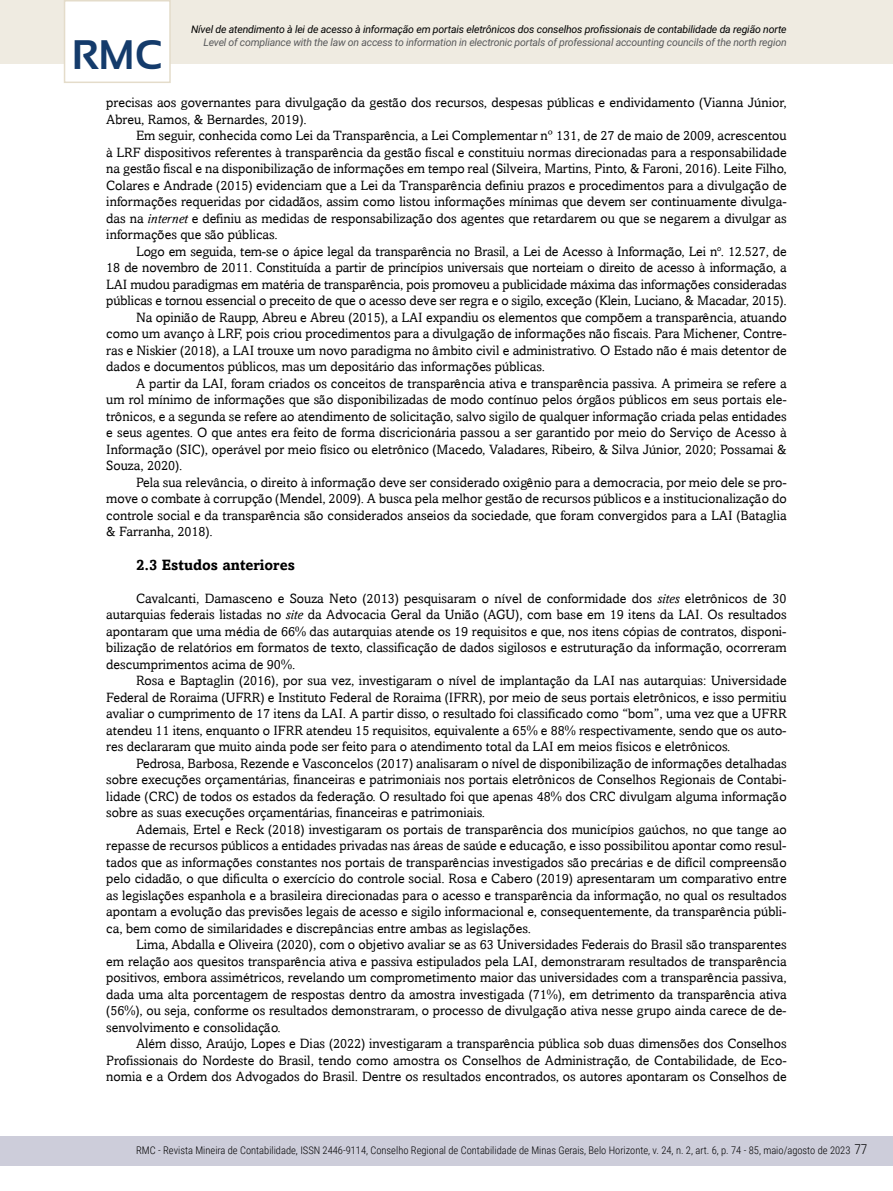
<style>
.page{position:relative;width:893px;height:1191px;background:#fff}
.page>*{position:absolute;margin:0;border:0;box-sizing:border-box;transform-origin:0 0}
.t1{font:700 41.25px "Sansation";color:#143b6b}
.t2{font:700 15px "Amasis";color:#000}
.t3{font:13.5px/16.5px "Amasis";color:#000;text-align:justify}
.t4{font:300 10.5px "Roboto Condensed";color:#000}
.t5{font:italic 10.5px "Roboto";letter-spacing:-.02em;color:#58595b}
.t6{font:italic 10.5px "Roboto";letter-spacing:-.015em;color:#000}
.s1{font-style:italic}
.s2{font-size:13.5px}
</style>
<div class="page">
<div style="left:0;top:0;width:893px;height:64px;background:#efebe1"></div>
<div style="left:64px;top:0;width:107px;height:83px;background:#fff;border:2px solid #e4dcca"></div>
<div style="left:0;top:1135px;width:893px;height:30px;background:#cdcdda"></div>
<h1 class="t1" style="left:72px;top:32px;width:92px">RMC</h1>
<p class="t6" style="left:191px;top:22px;width:597px">Nível de atendimento à lei de acesso à informação em portais eletrônicos dos conselhos profissionais de contabilidade da região norte</p>
<p class="t5" style="left:203px;top:35px;width:585px">Level of compliance with the law on access to information in electronic portals of professional accounting councils of the north region</p>
<p class="t3" style="left:106px;top:94px;width:682px">precisas aos governantes para divulgação da gestão dos recursos, despesas públicas e endividamento (Vianna Júnior,<br>Abreu, Ramos, &amp; Bernardes, 2019).</p>
<p class="t3" style="left:106px;top:127px;width:682px;text-indent:30px">Em seguir, conhecida como Lei da Transparência, a Lei Complementar nº 131, de 27 de maio de 2009, acrescentou à LRF dispositivos referentes à transparência da gestão fiscal e constituiu normas direcionadas para a responsabilidade na gestão fiscal e na disponibilização de informações em tempo real (Silveira, Martins, Pinto, &amp; Faroni, 2016). Leite Filho, Colares e Andrade (2015) evidenciam que a Lei da Transparência definiu prazos e procedimentos para a divulgação de informações requeridas por cidadãos, assim como listou informações mínimas que devem ser continuamente divulga&shy;das na <span class="s1">internet</span> e definiu as medidas de responsabilização dos agentes que retardarem ou que se negarem a divulgar as informações que são públicas.</p>
<p class="t3" style="left:136px;top:243px;width:652px">Logo em seguida, tem-se o ápice legal da transparência no Brasil, a Lei de Acesso à Informação, Lei n<sup>o</sup>. 12.527, de</p>
<p class="t3" style="left:106px;top:259px;width:682px">18 de novembro de 2011. Constituída a partir de princípios universais que norteiam o direito de acesso à informação, a</p>
<p class="t3" style="left:106px;top:276px;width:682px">LAI mudou paradigmas em matéria de transparência, pois promoveu a publicidade máxima das informações consideradas</p>
<p class="t3" style="left:106px;top:292px;width:682px">públicas e tornou essencial o preceito de que o acesso deve ser regra e o sigilo, exceção (Klein, Luciano, &amp; Macadar, 2015).</p>
<p class="t3" style="left:136px;top:309px;width:652px">Na opinião de Raupp, Abreu e Abreu (2015), a LAI expandiu os elementos que compõem a transparência, atuando</p>
<p class="t3" style="left:106px;top:325px;width:682px">como um avanço à LRF, pois criou procedimentos para a divulgação de informações não fiscais. Para Michener, Contre-</p>
<p class="t3" style="left:106px;top:342px;width:682px">ras e Niskier (2018), a LAI trouxe um novo paradigma no âmbito civil e administrativo. O Estado não é mais detentor de</p>
<p class="t3" style="left:106px;top:358px;width:440px">dados e documentos públicos, mas um depositário das informações públicas.</p>
<p class="t3" style="left:136px;top:375px;width:652px">A partir da LAI, foram criados os conceitos de transparência ativa e transparência passiva. A primeira se refere a</p>
<p class="t3" style="left:106px;top:391px;width:682px">um rol mínimo de informações que são disponibilizadas de modo contínuo pelos órgãos públicos em seus portais ele-</p>
<p class="t3" style="left:106px;top:408px;width:682px">trônicos, e a segunda se refere ao atendimento de solicitação, salvo sigilo de qualquer informação criada pelas entidades</p>
<p class="t3" style="left:106px;top:424px;width:682px">e seus agentes. O que antes era feito de forma discricionária passou a ser garantido por meio do Serviço de Acesso à</p>
<p class="t3" style="left:106px;top:441px;width:682px">Informação (SIC), operável por meio físico ou eletrônico (Macedo, Valadares, Ribeiro, &amp; Silva Júnior, 2020; Possamai &amp;</p>
<p class="t3" style="left:106px;top:457px;width:78px">Souza, 2020).</p>
<p class="t3" style="left:136px;top:474px;width:652px">Pela sua relevância, o direito à informação deve ser considerado oxigênio para a democracia, por meio dele se pro-</p>
<p class="t3" style="left:106px;top:490px;width:682px">move o combate à corrupção (Mendel, 2009). A busca pela melhor gestão de recursos públicos e a institucionalização do</p>
<p class="t3" style="left:106px;top:507px;width:682px">controle social e da transparência são considerados anseios da sociedade, que foram convergidos para a LAI (Bataglia</p>
<p class="t3" style="left:106px;top:523px;width:108px">&amp; Farranha, 2018).</p>
<p class="t2" style="left:136px;top:555px;width:160px">2.3 Estudos anteriores</p>
<p class="t3" style="left:106px;top:589px;width:682px;text-indent:30px">Cavalcanti, Damasceno e Souza Neto (2013) pesquisaram o nível de conformidade dos <span class="s1">sites</span> eletrônicos de 30 autarquias federais listadas no <span class="s1">site</span> da Advocacia Geral da União (AGU), com base em 19 itens da LAI. Os resultados apontaram que uma média de 66% das autarquias atende os 19 requisitos e que, nos itens cópias de contratos, disponi&shy;bilização de relatórios em formatos de texto, classificação de dados sigilosos e estruturação da informação, ocorreram descumprimentos acima de 90%.</p>
<p class="t3" style="left:106px;top:672px;width:682px;text-indent:30px">Rosa e Baptaglin (2016), por sua vez, investigaram o nível de implantação da LAI nas autarquias: Universidade Federal de Roraima (UFRR) e Instituto Federal de Roraima (IFRR), por meio de seus portais eletrônicos, e isso permitiu avaliar o cumprimento de 17 itens da LAI. A partir disso, o resultado foi classificado como “bom”, uma vez que a UFRR atendeu 11 itens, enquanto o IFRR atendeu 15 requisitos, equivalente a 65% e 88% respectivamente, sendo que os auto&shy;res declararam que muito ainda pode ser feito para o atendimento total da LAI em meios físicos e eletrônicos.</p>
<p class="t3" style="left:106px;top:754px;width:682px;text-indent:30px">Pedrosa, Barbosa, Rezende e Vasconcelos (2017) analisaram o nível de disponibilização de informações detalhadas sobre execuções orçamentárias, financeiras e patrimoniais nos portais eletrônicos de Conselhos Regionais de Contabi&shy;lidade (CRC) de todos os estados da federação. O resultado foi que apenas 48% dos CRC divulgam alguma informação sobre as suas execuções orçamentárias, financeiras e patrimoniais.</p>
<p class="t3" style="left:106px;top:820px;width:682px;text-indent:30px">Ademais, Ertel e Reck (2018) investigaram os portais de transparência dos municípios gaúchos, no que tange ao repasse de recursos públicos a entidades privadas nas áreas de saúde e educação, e isso possibilitou apontar como resul&shy;tados que as informações constantes nos portais de transparências investigados são precárias e de difícil compreensão pelo cidadão, o que dificulta o exercício do controle social. Rosa e Cabero (2019) apresentaram um comparativo entre as legislações espanhola e a brasileira direcionadas para o acesso e transparência da informação, no qual os resultados apontam a evolução das previsões legais de acesso e sigilo informacional e, consequentemente, da transparência públi&shy;ca, bem como de similaridades e discrepâncias entre ambas as legislações.</p>
<p class="t3" style="left:106px;top:936px;width:682px;text-indent:30px">Lima, Abdalla e Oliveira (2020), com o objetivo avaliar se as 63 Universidades Federais do Brasil são transparentes em relação aos quesitos transparência ativa e passiva estipulados pela LAI, demonstraram resultados de transparência positivos, embora assimétricos, revelando um comprometimento maior das universidades com a transparência passiva, dada uma alta porcentagem de respostas dentro da amostra investigada (71%), em detrimento da transparência ativa (56%), ou seja, conforme os resultados demonstraram, o processo de divulgação ativa nesse grupo ainda carece de de&shy;senvolvimento e consolidação.</p>
<p class="t3" style="left:106px;top:1035px;width:682px;text-indent:30px">Além disso, Araújo, Lopes e Dias (2022) investigaram a transparência pública sob duas dimensões dos Conselhos Profissionais do Nordeste do Brasil, tendo como amostra os Conselhos de Administração, de Contabilidade, de Eco&shy;nomia e a Ordem dos Advogados do Brasil. Dentre os resultados encontrados, os autores apontaram os Conselhos de</p>
<p class="t4" style="left:136px;top:1143px;width:733px">RMC - Revista Mineira de Contabilidade, ISSN 2446-9114, Conselho Regional de Contabilidade de Minas Gerais, Belo Horizonte, v. 24, n. 2, art. 6, p. 74 - 85, maio/agosto de 2023 <span class="s2">77</span></p>
</div>
